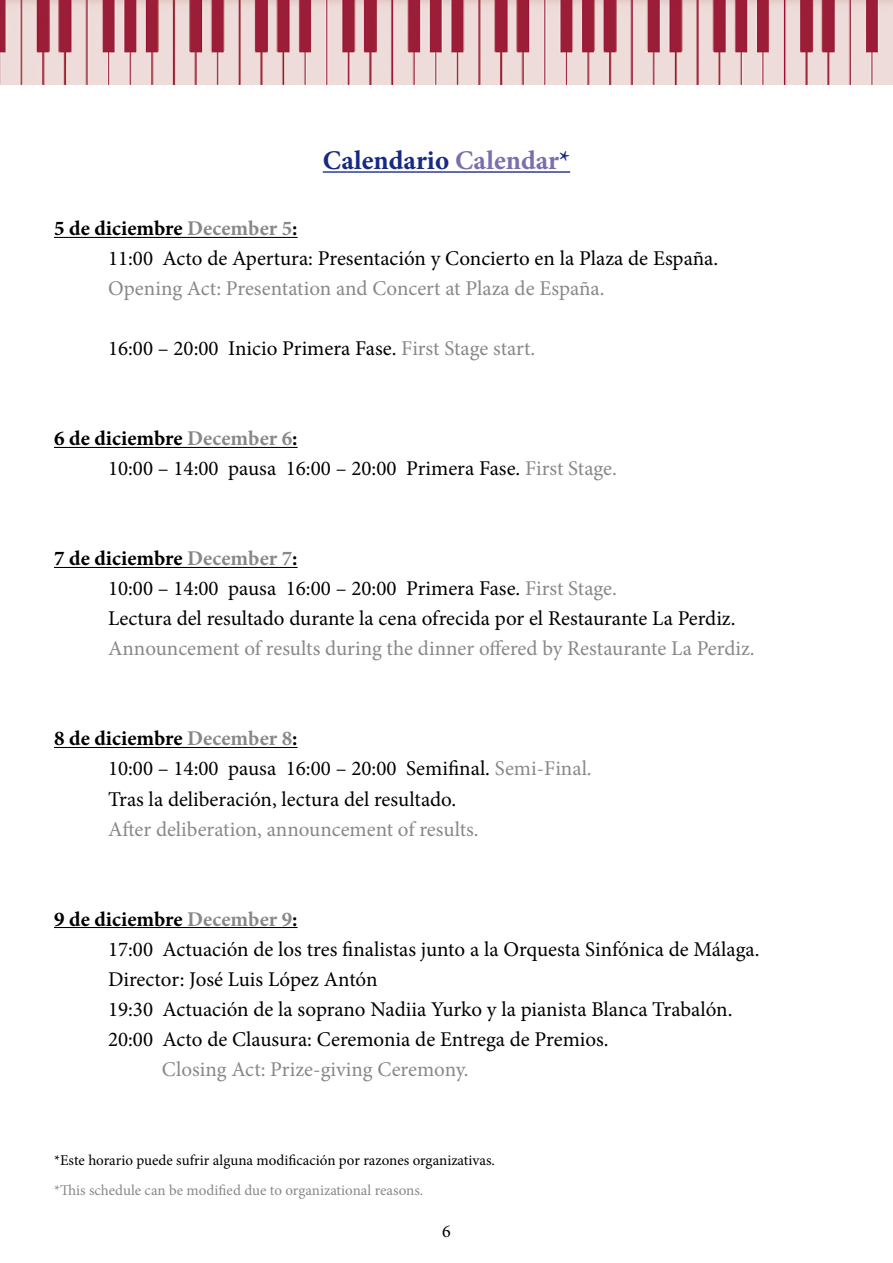
<style>
.page{position:relative;width:893px;height:1263px;background:#fff}
.page>*{position:absolute;margin:0;border:0;box-sizing:border-box;transform-origin:0 0}
.t1{font:700 27px "Minion Pro";letter-spacing:.005em;color:#162983}
.t2{font:21px/30px "Minion Pro";color:#000}
.t3{font:21px "Minion Pro";color:#87888a}
.t4{font:18px "Minion Pro";color:#000}
.t5{font:15px "Minion Pro";color:#000}
.t6{font:15px "Minion Pro";color:#87888a}
.s1{color:#7a6fac}
.s2{font-weight:700}
.s3{font-weight:700;color:#87888a}
.s4{color:#87888a}
</style>
<div class="page">
<hr style="left:323px;top:171px;width:247px;height:2px;background:#162983">
<hr style="left:54px;top:237px;width:244px;height:1px;background:#000">
<hr style="left:54px;top:447px;width:244px;height:1px;background:#000">
<hr style="left:54px;top:567px;width:244px;height:1px;background:#000">
<hr style="left:54px;top:747px;width:244px;height:1px;background:#000">
<hr style="left:54px;top:927px;width:244px;height:1px;background:#000">
<img style="left:0;top:0;width:893px;height:85px">
<p class="t1" style="left:323px;top:142px;width:249px">Calendario <span class="s1">Calendar</span>*</p>
<p class="t2" style="left:108px;top:214px;width:612px;text-indent:-54px"><span class="s2">5 de diciembre</span> <span class="s3">December 5</span><span class="s2">:<br></span>11:00 Acto de Apertura: Presentación y Concierto en la Plaza de España.</p>
<p class="t3" style="left:108px;top:275px;width:498px">Opening Act: Presentation and Concert at Plaza de España.</p>
<p class="t2" style="left:108px;top:334px;width:429px">16:00 – 20:00 Inicio Primera Fase. <span class="s4">First Stage start.</span></p>
<p class="t2" style="left:108px;top:424px;width:510px;text-indent:-54px"><span class="s2">6 de diciembre</span> <span class="s3">December 6</span><span class="s2">:<br></span>10:00 – 14:00 pausa 16:00 – 20:00 Primera Fase. <span class="s4">First Stage.</span></p>
<p class="t2" style="left:108px;top:544px;width:629px;text-indent:-54px"><span class="s2">7 de diciembre</span> <span class="s3">December 7</span><span class="s2">:<br></span>10:00 – 14:00 pausa 16:00 – 20:00 Primera Fase. <span class="s4">First Stage.<br></span>Lectura del resultado durante la cena ofrecida por el Restaurante La Perdiz.</p>
<p class="t3" style="left:108px;top:635px;width:648px">Announcement of results during the dinner offered by Restaurante La Perdiz.</p>
<p class="t2" style="left:108px;top:724px;width:485px;text-indent:-54px"><span class="s2">8 de diciembre</span> <span class="s3">December 8</span><span class="s2">:<br></span>10:00 – 14:00 pausa 16:00 – 20:00 Semifinal. <span class="s4">Semi-Final.<br></span>Tras la deliberación, lectura del resultado.</p>
<p class="t3" style="left:108px;top:815px;width:372px">After deliberation, announcement of results.</p>
<p class="t2" style="left:108px;top:904px;width:653px;text-indent:-54px"><span class="s2">9 de diciembre</span> <span class="s3">December 9</span><span class="s2">:<br></span>17:00 Actuación de los tres finalistas junto a la Orquesta Sinfónica de Málaga.<br>Director: José Luis López Antón<br>19:30 Actuación de la soprano Nadiia Yurko y la pianista Blanca Trabalón.<br>20:00 Acto de Clausura: Ceremonia de Entrega de Premios.</p>
<p class="t3" style="left:162px;top:1055px;width:308px">Closing Act: Prize-giving Ceremony.</p>
<p class="t5" style="left:54px;top:1150px;width:442px">*Este horario puede sufrir alguna modificación por razones organizativas.</p>
<p class="t6" style="left:54px;top:1180px;width:371px">*This schedule can be modified due to organizational reasons.</p>
<p class="t4" style="left:442px;top:1219px;width:10px">6</p>
</div>
